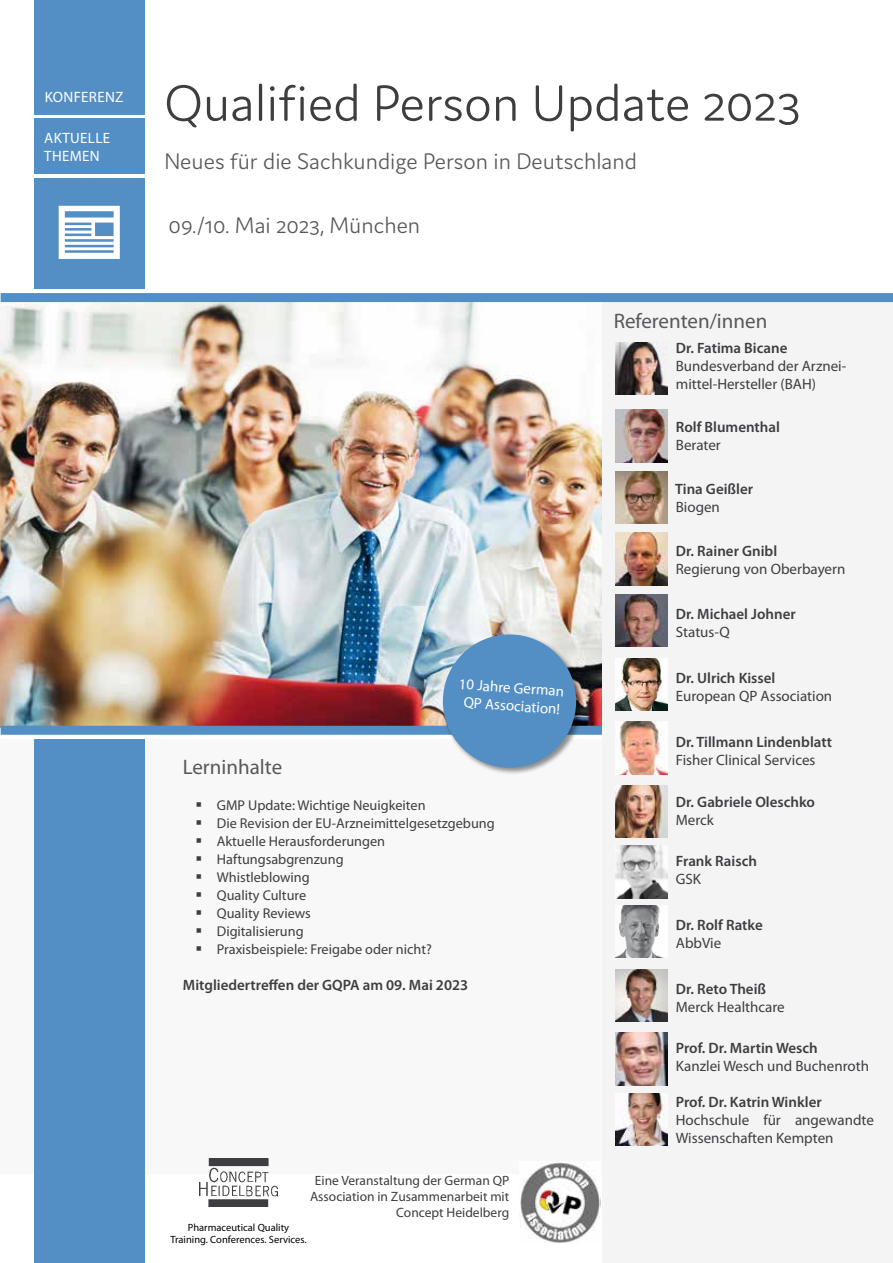
<style>
.page{position:relative;width:893px;height:1263px;background:#fff}
.page>*{position:absolute;margin:0;border:0;box-sizing:border-box;transform-origin:0 0}
.t1{font:300 54px "Domus";color:#3e3d40}
.t2{font:300 24px "Domus";color:#58585a}
.t3{font:21px "Myriad Pro";color:#58585a}
.t4{font:600 15px "Myriad Pro";color:#3e3d40}
.t5{font:15px/18px "Myriad Pro";color:#3e3d40}
.t6{font:15px/18px "Myriad Pro";letter-spacing:.02em;color:#fff}
.t7{font:14.25px/18px "Myriad Pro";color:#3e3d40}
.t8{font:13.5px/16.2px "Myriad Pro";color:#3e3d40;text-align:right}
.t9{font:10.5px/12.6px "Myriad Pro";color:#000;text-align:center}
</style>
<div class="page">
<img style="left:1px;top:302px;width:602px;height:424px">
<div style="left:34px;top:118px;width:110px;height:56px;background:#538ec4"></div>
<div style="left:34px;top:178px;width:110px;height:110px;background:#538ec4"></div>
<div style="left:0;top:739px;width:893px;height:435px;background:#f8f8f8"></div>
<div style="left:34px;top:739px;width:111px;height:524px;background:#538ec4"></div>
<div style="left:1px;top:726px;width:602px;height:9px;background:#538ec4"></div>
<div style="left:603px;top:297px;width:290px;height:966px;background:#f4f4f5"></div>
<div style="left:1px;top:293px;width:892px;height:9px;background:#538ec4"></div>
<img style="left:199px;top:1159px;width:79px;height:47px">
<div style="left:34px;top:0;width:110px;height:114px;background:#538ec4"></div>
<svg style="left:59px;top:206px;width:61px;height:53px"></svg>
<img style="left:616px;top:342px;width:51px;height:52px">
<img style="left:616px;top:410px;width:51px;height:52px">
<img style="left:616px;top:471px;width:51px;height:53px">
<img style="left:616px;top:533px;width:51px;height:52px">
<img style="left:616px;top:594px;width:51px;height:53px">
<img style="left:616px;top:658px;width:51px;height:52px">
<img style="left:616px;top:722px;width:51px;height:52px">
<img style="left:616px;top:785px;width:51px;height:53px">
<img style="left:616px;top:846px;width:51px;height:52px">
<img style="left:616px;top:905px;width:48px;height:53px">
<img style="left:616px;top:969px;width:51px;height:52px">
<img style="left:616px;top:1033px;width:51px;height:52px">
<img style="left:616px;top:1093px;width:51px;height:52px">
<img style="left:519px;top:1163px;width:82px;height:80px">
<div style="left:441px;top:633px;width:143px;height:142px;background:#000;opacity:.43"></div>
<div style="left:443px;top:634px;width:133px;height:134px;background:#538ec4;border-radius:50%"></div>
<p class="t6" style="left:45px;top:88px;width:80px">KONFERENZ</p>
<p class="t6" style="left:44px;top:129px;width:67px">AKTUELLE<br>THEMEN</p>
<h1 class="t1" style="left:164px;top:74px;width:638px">Qualified Person Update 2023</h1>
<h2 class="t2" style="left:164px;top:148px;width:474px">Neues für die Sachkundige Person in Deutschland</h2>
<h2 class="t2" style="left:169px;top:213px;width:253px">09./10. Mai 2023, München</h2>
<p class="t6" style="left:460px;top:675px;width:107px;text-align:center;rotate:4deg">10 Jahre German<br>QP Association!</p>
<h3 class="t3" style="left:183px;top:755px;width:101px">Lerninhalte</h3>
<p class="t7" style="left:217px;top:797px;width:279px">GMP Update: Wichtige Neuigkeiten<br>Die Revision der EU-Arzneimittelgesetzgebung<br>Aktuelle Herausforderungen<br>Haftungsabgrenzung<br>Whistleblowing<br>Quality Culture<br>Quality Reviews<br>Digitalisierung<br>Praxisbeispiele: Freigabe oder nicht?</p>
<p class="t4" style="left:183px;top:975px;width:287px">Mitgliedertreffen der GQPA am 09. Mai 2023</p>
<p class="t8" style="left:310px;top:1172px;width:201px">Eine Veranstaltung der German QP<br>Association in Zusammenarbeit mit<br>Concept Heidelberg</p>
<p class="t9" style="left:170px;top:1221px;width:138px">Pharmaceutical Quality<br>Training. Conferences. Services.</p>
<h3 class="t3" style="left:614px;top:309px;width:155px">Referenten/innen</h3>
<p class="t4" style="left:676px;top:338px;width:113px">Dr. Fatima Bicane</p>
<p class="t5" style="left:676px;top:357px;width:172px">Bundesverband der Arznei&shy;mittel-Hersteller (BAH)</p>
<p class="t4" style="left:676px;top:418px;width:106px">Rolf Blumenthal</p>
<p class="t5" style="left:676px;top:437px;width:46px">Berater</p>
<p class="t4" style="left:675px;top:479px;width:79px">Tina Geißler</p>
<p class="t5" style="left:676px;top:498px;width:46px">Biogen</p>
<p class="t4" style="left:676px;top:541px;width:103px">Dr. Rainer Gnibl</p>
<p class="t5" style="left:676px;top:560px;width:171px">Regierung von Oberbayern</p>
<p class="t4" style="left:676px;top:605px;width:121px">Dr. Michael Johner</p>
<p class="t5" style="left:676px;top:623px;width:55px">Status-Q</p>
<p class="t4" style="left:676px;top:668px;width:101px">Dr. Ulrich Kissel</p>
<p class="t5" style="left:676px;top:687px;width:158px">European QP Association</p>
<p class="t4" style="left:676px;top:732px;width:158px">Dr. Tillmann Lindenblatt</p>
<p class="t5" style="left:676px;top:751px;width:141px">Fisher Clinical Services</p>
<p class="t4" style="left:676px;top:792px;width:141px">Dr. Gabriele Oleschko</p>
<p class="t5" style="left:676px;top:811px;width:40px">Merck</p>
<p class="t4" style="left:676px;top:852px;width:83px">Frank Raisch</p>
<p class="t5" style="left:676px;top:871px;width:27px">GSK</p>
<p class="t4" style="left:676px;top:915px;width:88px">Dr. Rolf Ratke</p>
<p class="t5" style="left:676px;top:934px;width:47px">AbbVie</p>
<p class="t4" style="left:676px;top:979px;width:92px">Dr. Reto Theiß</p>
<p class="t5" style="left:676px;top:998px;width:110px">Merck Healthcare</p>
<p class="t4" style="left:676px;top:1038px;width:143px">Prof. Dr. Martin Wesch</p>
<p class="t5" style="left:676px;top:1057px;width:195px">Kanzlei Wesch und Buchenroth</p>
<p class="t4" style="left:676px;top:1092px;width:148px">Prof. Dr. Katrin Winkler</p>
<p class="t5" style="left:676px;top:1111px;width:200px">Hochschule für angewandte<br>Wissenschaften Kempten</p>
</div>
